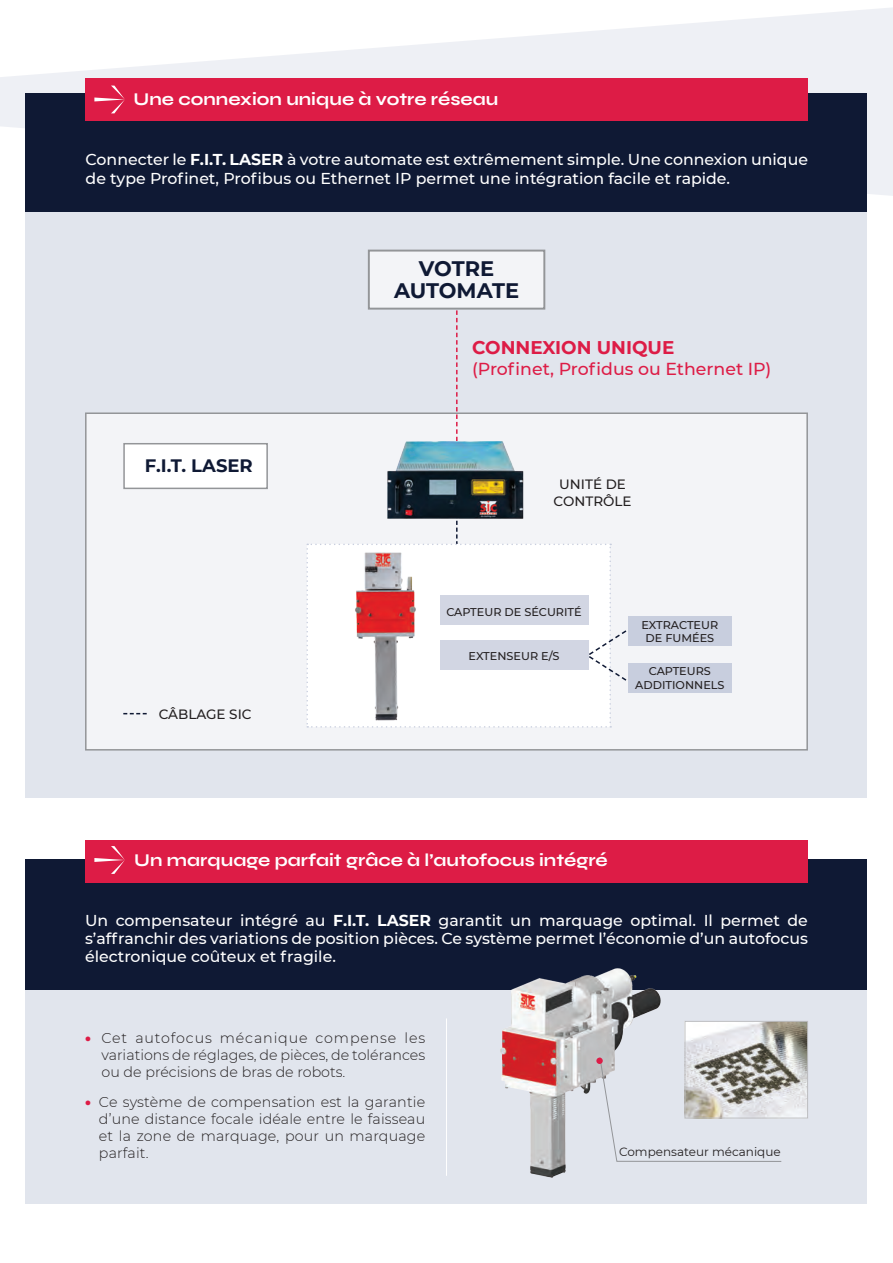
<style>
.page{position:relative;width:893px;height:1263px;background:#fff}
.page>*{position:absolute;margin:0;border:0;box-sizing:border-box;transform-origin:0 0}
.t1{font:700 21px/22.5px "Montserrat";letter-spacing:-.01em;color:#0f1934;text-align:center}
.t2{font:700 18.3px "Montserrat";color:#dd1c46}
.t3{font:700 18px "Syne";color:#fff}
.t4{font:700 18px "Montserrat";color:#0f1934}
.t5{font:500 17.4px "Montserrat";color:#dd1c46}
.t6{font:500 15.75px/18px "Montserrat";color:#fff}
.t7{font:300 14.25px/17.1px "Montserrat";color:#231f20;text-align:justify}
.t8{font:500 13.5px/16.2px "Montserrat";color:#231f20;text-align:center}
.t9{font:12px "Montserrat";color:#231f20}
.t10{font:500 11.25px/13.5px "Montserrat";color:#231f20;text-align:center}
.s1{font-weight:700}
.s2{font-weight:900;color:#dd1c46}
</style>
<div class="page">
<svg style="left:0;top:8px;width:893px;height:188px;fill:#eef0f5"></svg>
<div style="left:26px;top:873px;width:841px;height:330px;background:#e1e5ed"></div>
<div style="left:25px;top:860px;width:842px;height:130px;background:#0f1934"></div>
<div style="left:26px;top:103px;width:841px;height:695px;background:#e1e5ed"></div>
<div style="left:25px;top:94px;width:842px;height:118px;background:#0f1934"></div>
<div style="left:85px;top:79px;width:723px;height:42px;background:#dd1c46"></div>
<svg style="left:94px;top:86px;width:31px;height:27px"></svg>
<div style="left:85px;top:840px;width:723px;height:42px;background:#dd1c46"></div>
<hr style="left:446px;top:1018px;width:1px;height:158px;background:#fff">
<img style="left:687px;top:1023px;width:119px;height:93px">
<div style="left:685px;top:1021px;width:123px;height:97px;border:1px solid #bcbdc0"></div>
<img style="left:500px;top:968px;width:161px;height:210px">
<div style="left:85px;top:412px;width:723px;height:338px;background:#f3f4f7;border:2px solid #939598"></div>
<div style="left:368px;top:250px;width:177px;height:60px;background:#f3f4f7;border:2px solid #939598"></div>
<div style="left:123px;top:443px;width:145px;height:46px;background:#fff;border:2px solid #939598"></div>
<svg style="left:456px;top:310px;width:2px;height:124px"></svg>
<img style="left:387px;top:436px;width:137px;height:71px">
<svg style="left:306px;top:507px;width:321px;height:221px"></svg>
<div style="left:440px;top:595px;width:148px;height:30px;background:#d2d6e3"></div>
<div style="left:440px;top:640px;width:148px;height:29px;background:#d2d6e3"></div>
<div style="left:628px;top:616px;width:103px;height:30px;background:#c8cede"></div>
<div style="left:628px;top:663px;width:103px;height:30px;background:#c8cede"></div>
<svg style="left:123px;top:713px;width:24px;height:1px"></svg>
<svg style="left:599px;top:1057px;width:183px;height:105px"></svg>
<div style="left:596px;top:1057px;width:7px;height:7px;background:#dd1c46;border-radius:50%"></div>
<svg style="left:94px;top:846px;width:31px;height:28px"></svg>
<img style="left:355px;top:551px;width:65px;height:173px">
<p class="t3" style="left:134px;top:88px;width:366px">Une connexion unique à votre réseau</p>
<p class="t6" style="left:86px;top:149px;width:724px;line-height:18.9px">Connecter le <span class="s1">F.I.T. LASER</span> à votre automate est extrêmement simple. Une connexion unique de type Profinet, Profibus ou Ethernet IP permet une intégration facile et rapide.</p>
<p class="t1" style="left:394px;top:256px;width:127px">VOTRE<br>AUTOMATE</p>
<p class="t4" style="left:145px;top:453px;width:109px">F.I.T. LASER</p>
<p class="t8" style="left:159px;top:705px;width:94px">CÂBLAGE SIC</p>
<p class="t2" style="left:472px;top:334px;width:204px">CONNEXION UNIQUE</p>
<p class="t5" style="left:472px;top:356px;width:301px">(Profinet, Profidus ou Ethernet IP)</p>
<p class="t8" style="left:554px;top:476px;width:80px">UNITÉ DE<br>CONTRÔLE</p>
<p class="t10" style="left:446px;top:604px;width:137px">CAPTEUR DE SÉCURITÉ</p>
<p class="t10" style="left:469px;top:649px;width:92px">EXTENSEUR E/S</p>
<p class="t10" style="left:641px;top:618px;width:78px">EXTRACTEUR<br>DE FUMÉES</p>
<p class="t10" style="left:635px;top:664px;width:91px">CAPTEURS<br>ADDITIONNELS</p>
<p class="t3" style="left:134px;top:849px;width:475px">Un marquage parfait grâce à l’autofocus intégré</p>
<p class="t6" style="left:85px;top:911px;width:724px;text-align:justify">Un compensateur intégré au <span class="s1">F.I.T. LASER</span> garantit un marquage optimal. Il permet de s’affranchir des variations de position pièces. Ce système permet l’économie d’un autofocus électronique coûteux et fragile.</p>
<p class="t7" style="left:102px;top:1029px;width:325px;text-indent:-17px"><span class="s2">•</span> Cet autofocus mécanique compense les variations de réglages, de pièces, de tolérances ou de précisions de bras de robots.</p>
<p class="t7" style="left:99px;top:1093px;width:328px;text-indent:-14px"><span class="s2">•</span> Ce système de compensation est la garantie d’une distance focale idéale entre le faisseau et la zone de marquage, pour un marquage parfait.</p>
<p class="t9" style="left:619px;top:1143px;width:163px">Compensateur mécanique</p>
</div>
